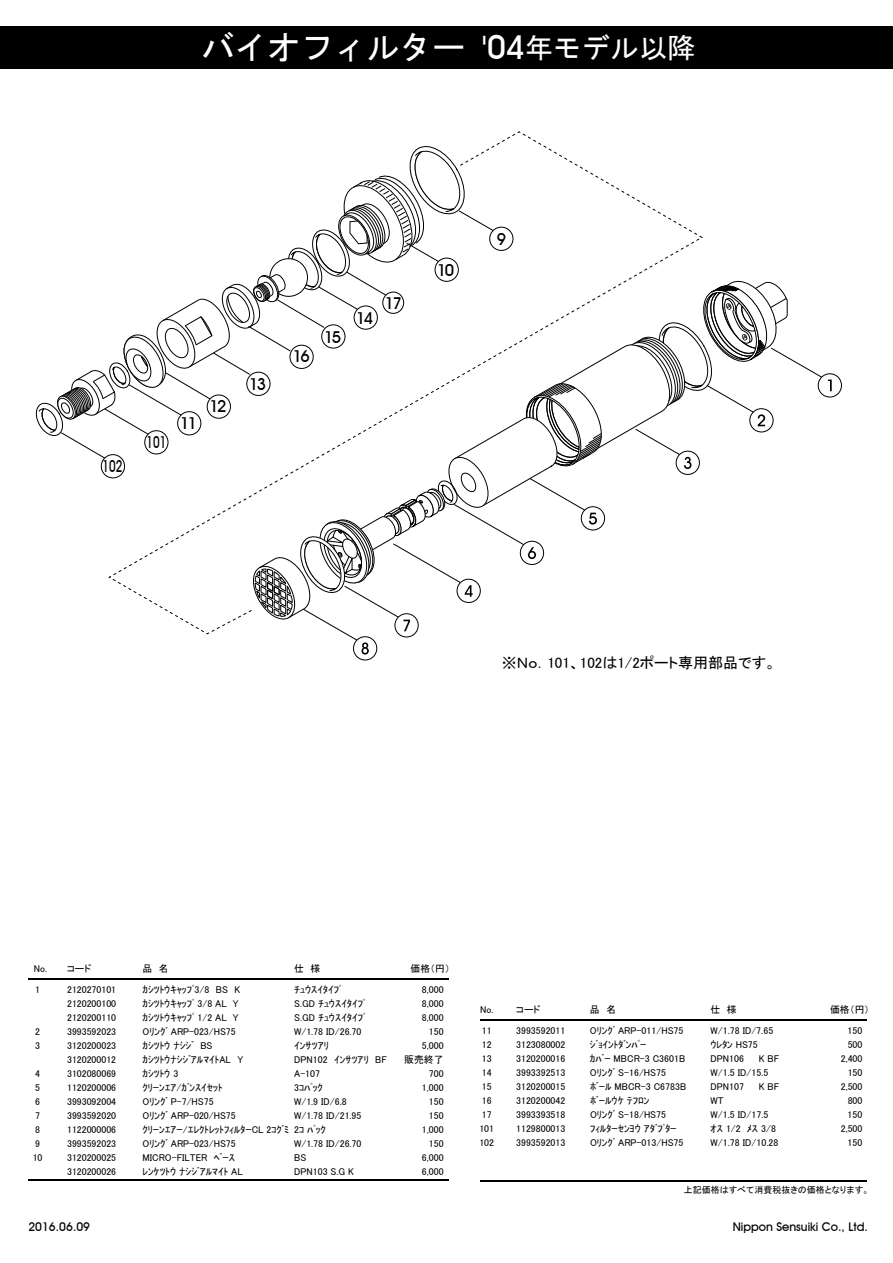
<style>
.page{position:relative;width:893px;height:1263px;background:#fff}
.page>*{position:absolute;margin:0;border:0;box-sizing:border-box;transform-origin:0 0}
.t1{font:33px "MS Gothic";color:#fff}
.t2{font:500 16.35px "Avant Garde IT Cby BT";letter-spacing:-.105em;color:#000}
.t3{font:500 16.35px "Avant Garde IT Cby BT";letter-spacing:-.105em;color:#000;scale:.71 1}
.t4{font:15px "MS P Gothic";color:#000}
.t5{font:500 12px "Avant Garde IT Cby BT";color:#000}
.t6{font:9.9px/14.1px "MS P Gothic";color:#000}
.t7{font:9px "MS P Gothic";color:#000}
.s1{font-family:"Avant Garde IT Cby BT";font-weight:500}
.s2{font-size:28.5px}
</style>
<div class="page">
<svg style="left:35px;top:142px;width:807px;height:519px"></svg>
<div style="left:0;top:26px;width:893px;height:42px;background:#000"></div>
<hr style="left:28px;top:979px;width:421px;height:1px;background:#000">
<hr style="left:481px;top:1020px;width:386px;height:1px;background:#000">
<hr style="left:28px;top:1179px;width:421px;height:1px;background:#000">
<hr style="left:481px;top:1180px;width:386px;height:1px;background:#000">
<h1 class="t1" style="left:201px;top:31px;width:496px">バイオフィルター <span class="s1">'04</span><span class="s2">年モデル以降</span></h1>
<h2 class="t3" style="left:103px;top:456px;width:30px">102</h2>
<h2 class="t3" style="left:146px;top:433px;width:30px">101</h2>
<h2 class="t2" style="left:180px;top:413px;width:19px">11</h2>
<h2 class="t2" style="left:210px;top:396px;width:19px">12</h2>
<h2 class="t2" style="left:249px;top:374px;width:19px">13</h2>
<h2 class="t2" style="left:293px;top:347px;width:19px">16</h2>
<h2 class="t2" style="left:324px;top:327px;width:19px">15</h2>
<h2 class="t2" style="left:356px;top:308px;width:19px">14</h2>
<h2 class="t2" style="left:385px;top:294px;width:19px">17</h2>
<h2 class="t2" style="left:437px;top:260px;width:19px">10</h2>
<h2 class="t2" style="left:497px;top:229px;width:11px">9</h2>
<h3 class="t4" style="left:502px;top:655px;width:276px">※Ｎｏ．101、102は1/2ポート専用部品です。</h3>
<p class="t6" style="left:34px;top:962px;width:59px">No. コード</p>
<p class="t6" style="left:143px;top:962px;width:28px">品　名</p>
<p class="t6" style="left:294px;top:962px;width:28px">仕　様</p>
<p class="t6" style="left:411px;top:962px;width:41px">価格（円）</p>
<p class="t6" style="left:35px;top:982px;width:6px">1</p>
<p class="t6" style="left:35px;top:1024px;width:6px">2<br>3</p>
<p class="t6" style="left:33px;top:1066px;width:11px">4<br>5<br>6<br>7<br>8<br>9<br>10</p>
<p class="t6" style="left:67px;top:982px;width:51px;text-align:justify">2120270101<br>2120200100<br>2120200110<br>3993592023<br>3120200023<br>3120200012<br>3102080069<br>1120200006<br>3993092004<br>3993592020<br>1122000006<br>3993592023<br>3120200025<br>3120200026</p>
<p class="t6" style="left:143px;top:982px;width:148px">ｶｼﾂﾄｳｷｬｯﾌﾟ3/8　BS　K<br>ｶｼﾂﾄｳｷｬｯﾌﾟ 3/8 AL Y<br>ｶｼﾂﾄｳｷｬｯﾌﾟ 1/2 AL Y<br>Oﾘﾝｸﾞ ARP-023/HS75<br>ｶｼﾂﾄｳ ﾅｼｼﾞ　BS<br>ｶｼﾂﾄｳﾅｼｼﾞｱﾙﾏｲﾄAL　Y<br>ｶｼﾂﾄｳ 3<br>ｸﾘｰﾝｴｱ/ｶﾞﾝｽｲｾｯﾄ<br>Oﾘﾝｸﾞ P-7/HS75<br>Oﾘﾝｸﾞ ARP-020/HS75<br>ｸﾘｰﾝｴｱｰ/ｴﾚｸﾄﾚｯﾄﾌｨﾙﾀｰCL 2ｺｸﾞﾐ<br>Oﾘﾝｸﾞ ARP-023/HS75<br>MICRO-FILTER　ﾍﾞｰｽ<br>ﾚﾝｹﾂﾄｳ ﾅｼｼﾞｱﾙﾏｲﾄ AL</p>
<p class="t6" style="left:294px;top:982px;width:94px">ﾁｭｳｽｲﾀｲﾌﾟ<br>S.GD ﾁｭｳｽｲﾀｲﾌﾟ<br>S.GD ﾁｭｳｽｲﾀｲﾌﾟ<br>W/1.78 ID/26.70<br>ｲﾝｻﾂｱﾘ<br>DPN102　ｲﾝｻﾂｱﾘ　BF<br>A-107<br>3ｺﾊﾟｯｸ<br>W/1.9 ID/6.8<br>W/1.78 ID/21.95<br>2ｺ ﾊﾟｯｸ<br>W/1.78 ID/26.70<br>BS<br>DPN103 S.G K</p>
<p class="t6" style="left:404px;top:982px;width:41px;text-align:right">8,000<br>8,000<br>8,000<br>150<br>5,000<br>販売終了<br>700<br>1,000<br>150<br>150<br>1,000<br>150<br>6,000<br>6,000</p>
<p class="t6" style="left:480px;top:1003px;width:62px">No. コード</p>
<p class="t6" style="left:590px;top:1003px;width:28px">品　名</p>
<p class="t6" style="left:710px;top:1003px;width:28px">仕　様</p>
<p class="t6" style="left:830px;top:1003px;width:41px">価格（円）</p>
<p class="t6" style="left:479px;top:1023px;width:16px">11<br>12<br>13<br>14<br>15<br>16<br>17<br>101<br>102</p>
<p class="t6" style="left:516px;top:1023px;width:51px;text-align:justify">3993592011<br>3123080002<br>3120200016<br>3993392513<br>3120200015<br>3120200042<br>3993393518<br>1129800013<br>3993592013</p>
<p class="t6" style="left:590px;top:1023px;width:98px">Oﾘﾝｸﾞ ARP-011/HS75ｼﾞｮｲﾝﾄﾀﾞﾝﾊﾟｰ<br>ｶﾊﾞｰ MBCR-3 C3601B<br>Oﾘﾝｸﾞ S-16/HS75<br>ﾎﾞｰﾙ MBCR-3 C6783Bﾎﾞｰﾙｳｹ ﾃﾌﾛﾝ<br>Oﾘﾝｸﾞ S-18/HS75<br>ﾌｨﾙﾀｰｾﾝﾖｳｱﾀﾞﾌﾟﾀｰ<br>Oﾘﾝｸﾞ ARP-013/HS75</p>
<p class="t6" style="left:710px;top:1023px;width:64px">W/1.78 ID/7.65ｳﾚﾀﾝ HS75<br>DPN106</p>
<p class="t6" style="left:710px;top:1051px;width:70px;text-indent:48px">K BF<br>W/1.5 ID/15.5<br>DPN107</p>
<p class="t6" style="left:759px;top:1079px;width:22px">K BF</p>
<p class="t6" style="left:710px;top:1093px;width:69px">WT<br>W/1.5 ID/17.5<br>ｵｽ 1/2 ﾒｽ 3/8<br>W/1.78 ID/10.28</p>
<p class="t6" style="left:841px;top:1023px;width:23px;text-align:right">150<br>500<br>2,400<br>150<br>2,500<br>800<br>150<br>2,500<br>150</p>
<p class="t7" style="left:684px;top:1185px;width:187px">上記価格はすべて消費税抜きの価格となります。</p>
<p class="t5" style="left:28px;top:1219px;width:63px">2016.06.09</p>
<p class="t5" style="left:733px;top:1220px;width:137px">Nippon Sensuiki Co., Ltd.</p>
</div>
